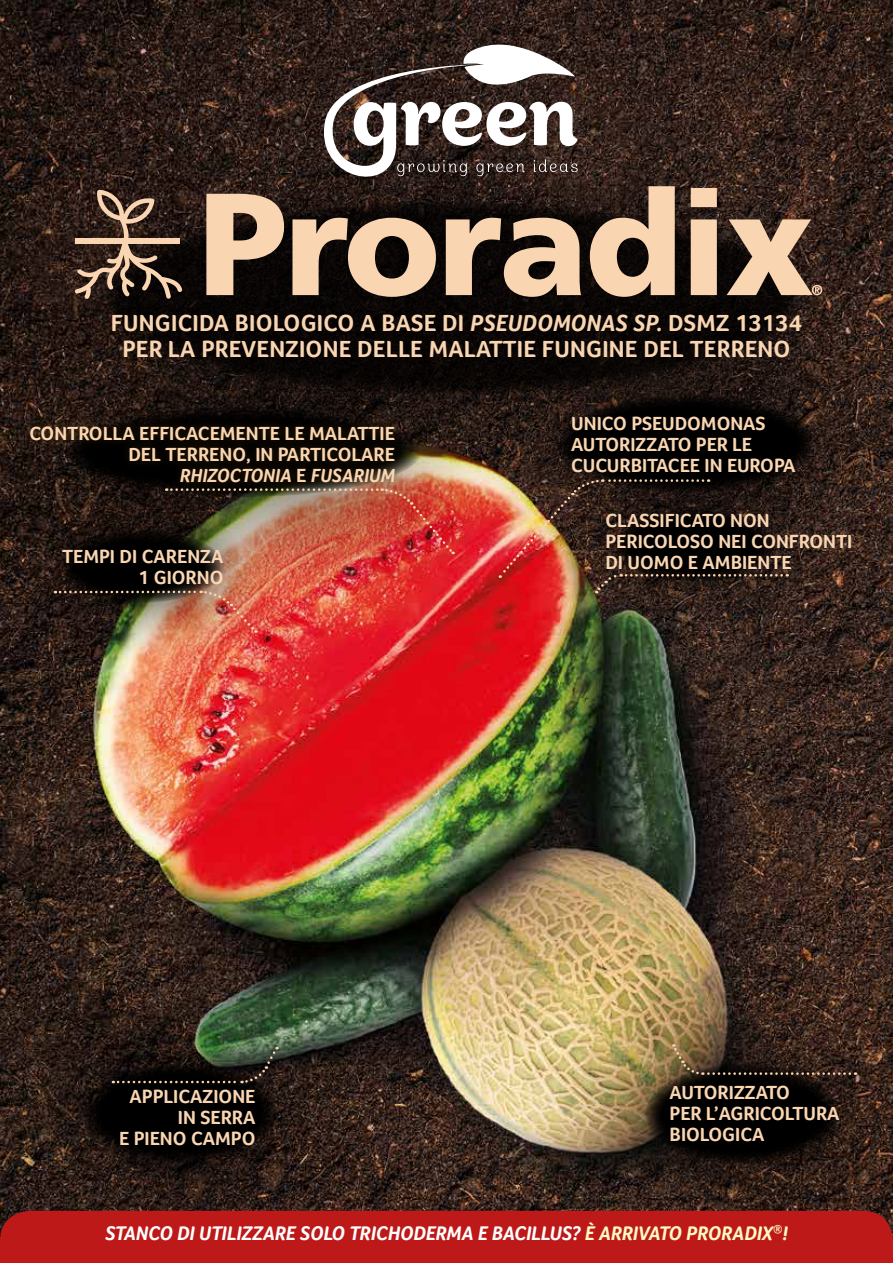
<style>
.page{position:relative;width:893px;height:1263px;background:#fff}
.page>*{position:absolute;margin:0;border:0;box-sizing:border-box;transform-origin:0 0}
.t1{font:700 24px/25.8px "Foco";letter-spacing:.01em;color:#f9d5b1;text-align:center}
.t2{font:italic 700 20.25px "Foco";color:#fff}
.t3{font:700 19.5px/21px "Foco";color:#f9d5b1}
.s1{font-style:italic}
.s2{color:#fff9c5}
</style>
<div class="page">
<img style="left:0;top:0;width:893px;height:1211px">
<div style="left:44px;top:137px;width:822px;height:327px;background:#000;opacity:.75"></div>
<svg style="left:105px;top:201px;width:695px;height:193px;background:#0e0908"></svg>
<div style="left:468px;top:301px;width:425px;height:292px;background:#000;opacity:.75"></div>
<svg style="left:556px;top:394px;width:260px;height:99px;background:#050302"></svg>
<div style="left:3px;top:471px;width:282px;height:196px;background:#000;opacity:.75"></div>
<div style="left:555px;top:450px;width:282px;height:196px;background:#000;opacity:.75"></div>
<div style="left:0;top:299px;width:528px;height:314px;background:#000;opacity:.75"></div>
<svg style="left:64px;top:407px;width:357px;height:90px;background:#19130e"></svg>
<div style="left:581px;top:997px;width:312px;height:239px;background:#000;opacity:.75"></div>
<svg style="left:645px;top:1064px;width:194px;height:100px;background:#060403"></svg>
<div style="left:19px;top:996px;width:327px;height:239px;background:#000;opacity:.75"></div>
<div style="left:83px;top:1063px;width:194px;height:100px;background:#000;border-radius:50%"></div>
<div style="left:0;top:1211px;width:893px;height:52px;background:#bd1918"></div>
<img style="left:55px;top:589px;width:202px;height:44px">
<svg style="left:113px;top:1047px;width:166px;height:37px"></svg>
<svg style="left:671px;top:1044px;width:185px;height:32px;background:#413023"></svg>
<img style="left:166px;top:487px;width:289px;height:68px">
<img style="left:498px;top:478px;width:290px;height:116px">
<div style="left:21px;top:418px;width:383px;height:73px;background:#432803;opacity:.75"></div>
<svg style="left:75px;top:190px;width:107px;height:109px;background:#564438"></svg>
<svg style="left:206px;top:194px;width:78px;height:101px;background:#a38a73"></svg>
<svg style="left:292px;top:218px;width:144px;height:79px;background:#9d856f"></svg>
<svg style="left:446px;top:218px;width:135px;height:79px;background:#a18972"></svg>
<svg style="left:590px;top:186px;width:85px;height:111px;background:#a28972"></svg>
<svg style="left:691px;top:188px;width:26px;height:107px;background:#dfbe9e"></svg>
<svg style="left:727px;top:219px;width:95px;height:76px;background:#9b816b"></svg>
<svg style="left:315px;top:39px;width:263px;height:147px"></svg>
<p class="t1" style="left:111px;top:310px;width:693px">FUNGICIDA BIOLOGICO A BASE DI <span class="s1">PSEUDOMONAS SP.</span> DSMZ 13134<br>PER LA PREVENZIONE DELLE MALATTIE FUNGINE DEL TERRENO</p>
<p class="t3" style="left:29px;top:423px;width:367px;text-align:right">CONTROLLA EFFICACEMENTE LE MALATTIE<br>DEL TERRENO, IN PARTICOLARE<br><span class="s1">RHIZOCTONIA</span> E <span class="s1">FUSARIUM</span></p>
<p class="t3" style="left:62px;top:546px;width:163px;text-align:right">TEMPI DI CARENZA<br>1 GIORNO</p>
<p class="t3" style="left:571px;top:413px;width:226px">UNICO PSEUDOMONAS<br>AUTORIZZATO PER LE<br>CUCURBITACEE IN EUROPA</p>
<p class="t3" style="left:605px;top:510px;width:248px">CLASSIFICATO NON<br>PERICOLOSO NEI CONFRONTI<br>DI UOMO E AMBIENTE</p>
<p class="t3" style="left:119px;top:1086px;width:138px;text-align:right">APPLICAZIONE<br>IN SERRA<br>E PIENO CAMPO</p>
<p class="t3" style="left:670px;top:1082px;width:172px">AUTORIZZATO<br>PER L’AGRICOLTURA<br>BIOLOGICA</p>
<p class="t2" style="left:105px;top:1221px;width:684px">STANCO DI UTILIZZARE SOLO TRICHODERMA E BACILLUS? <span class="s2">È ARRIVATO PRORADIX</span><sup>®</sup><span class="s2">!</span></p>
</div>
